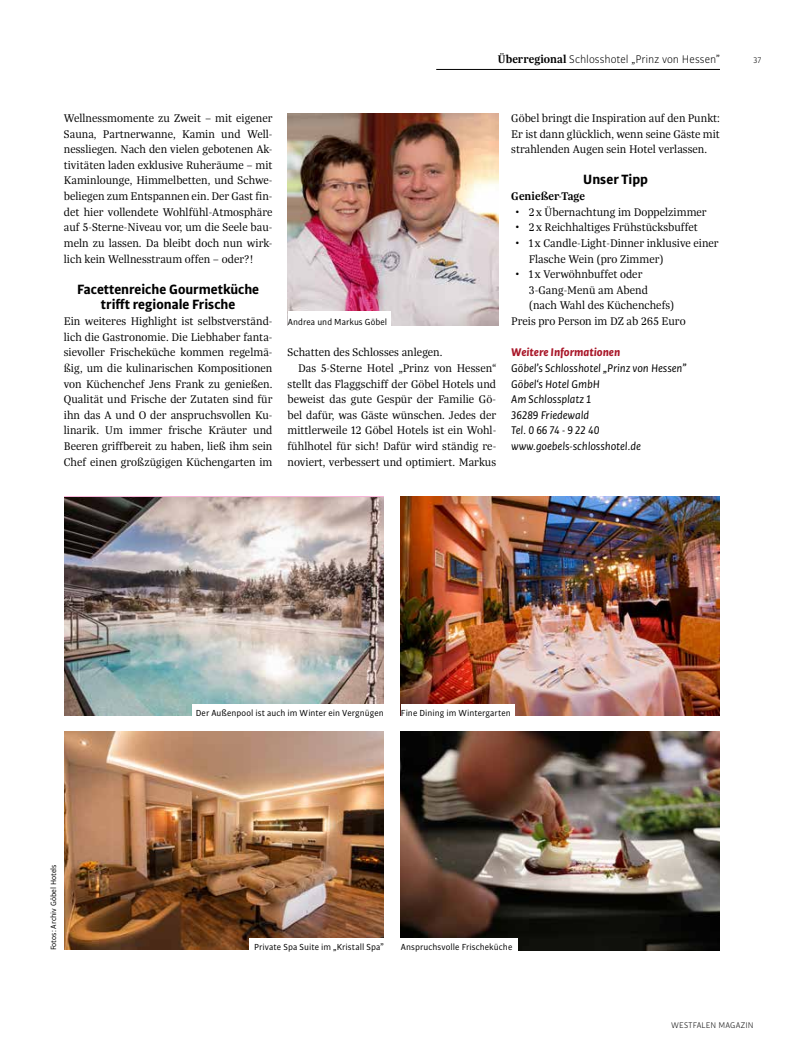
<style>
.page{position:relative;width:798px;height:1063px;background:#fff}
.page>*{position:absolute;margin:0;border:0;box-sizing:border-box;transform-origin:0 0}
.t1{font:700 14.38px/15.6px "Bulo";color:#000;text-align:center}
.t2{font:300 11.88px/15.6px "Trola";color:#000;text-align:justify}
.t3{font:italic 11.88px/15.6px "Bulo";color:#000}
.t4{font:300 11.88px "Bulo";color:#000}
.t5{font:italic 700 11.88px "Bulo";color:#a91729}
.t6{font:600 11.88px "Trola";color:#000}
.t7{font:9.38px "Bulo";letter-spacing:.005em;color:#000}
.t8{font:300 8.75px "Bulo";letter-spacing:.02em;color:#000}
.t9{font:8.12px "Bulo";color:#000}
.s1{font-family:"Trola";font-weight:600}
</style>
<div class="page">
<hr style="left:436px;top:69px;width:283px;height:1px;background:#000">
<img style="left:65px;top:497px;width:318px;height:219px">
<img style="left:65px;top:731px;width:318px;height:219px">
<img style="left:401px;top:497px;width:318px;height:219px">
<img style="left:401px;top:731px;width:318px;height:219px">
<img style="left:288px;top:113px;width:210px;height:212px">
<div style="left:192px;top:704px;width:191px;height:20px;background:#fff"></div>
<div style="left:249px;top:938px;width:134px;height:20px;background:#fff"></div>
<div style="left:401px;top:704px;width:113px;height:17px;background:#fff"></div>
<div style="left:288px;top:311px;width:102px;height:18px;background:#fff"></div>
<div style="left:401px;top:938px;width:117px;height:17px;background:#fff"></div>
<p class="t4" style="left:497px;top:51px;width:224px"><span class="s1">Überregional</span> Schlosshotel „Prinz von Hessen”</p>
<p class="t8" style="left:753px;top:54px;width:9px">37</p>
<p class="t2" style="left:64px;top:110px;width:210px">Wellnessmomente zu Zweit – mit eigener Sauna, Partnerwanne, Kamin und Well&shy;nessliegen. Nach den vielen gebotenen Ak&shy;tivitäten laden exklusive Ruheräume – mit Kaminlounge, Himmelbetten, und Schwe&shy;beliegen zum Entspannen ein. Der Gast fin&shy;det hier vollendete Wohlfühl-Atmosphäre auf 5-Sterne-Niveau vor, um die Seele bau&shy;meln zu lassen. Da bleibt doch nun wirk&shy;lich kein Wellnesstraum offen – oder?!</p>
<p class="t1" style="left:77px;top:281px;width:183px">Facettenreiche Gourmetküche trifft regionale Frische</p>
<p class="t2" style="left:64px;top:313px;width:210px">Ein weiteres Highlight ist selbstverständ&shy;lich die Gastronomie. Die Liebhaber fanta&shy;sievoller Frischeküche kommen regelmä&shy;ßig, um die kulinarischen Kompositionen von Küchenchef Jens Frank zu genießen.<br>Qualität und Frische der Zutaten sind für ihn das A und O der anspruchsvollen Ku&shy;linarik. Um immer frische Kräuter und Beeren griffbereit zu haben, ließ ihm sein Chef einen großzügigen Küchengarten im</p>
<p class="t7" style="left:288px;top:316px;width:101px">Andrea und Markus Göbel</p>
<p class="t2" style="left:287px;top:344px;width:156px">Schatten des Schlosses anlegen.</p>
<p class="t2" style="left:298px;top:360px;width:199px">Das 5-Sterne Hotel „Prinz von Hessen“</p>
<p class="t2" style="left:287px;top:376px;width:210px">stellt das Flaggschiff der Göbel Hotels und</p>
<p class="t2" style="left:287px;top:391px;width:210px">beweist das gute Gespür der Familie Gö-</p>
<p class="t2" style="left:287px;top:407px;width:210px">bel dafür, was Gäste wünschen. Jedes der</p>
<p class="t2" style="left:287px;top:422px;width:210px">mittlerweile 12 Göbel Hotels ist ein Wohl-</p>
<p class="t2" style="left:287px;top:438px;width:210px">fühlhotel für sich! Dafür wird ständig re-</p>
<p class="t2" style="left:287px;top:454px;width:210px">noviert, verbessert und optimiert. Markus</p>
<p class="t2" style="left:511px;top:110px;width:210px">Göbel bringt die Inspiration auf den Punkt:<br>Er ist dann glücklich, wenn seine Gäste mit strahlenden Augen sein Hotel verlassen.</p>
<p class="t1" style="left:583px;top:172px;width:66px">Unser Tipp</p>
<p class="t6" style="left:511px;top:188px;width:75px">Genießer-Tage</p>
<p class="t2" style="left:515px;top:204px;width:193px">• 2 x Übernachtung im Doppelzimmer</p>
<p class="t2" style="left:515px;top:219px;width:184px">• 2 x Reichhaltiges Frühstücksbuffet</p>
<p class="t2" style="left:528px;top:235px;width:191px;text-indent:-14px">• 1 x Candle-Light-Dinner inklusive einer<br>Flasche Wein (pro Zimmer)</p>
<p class="t2" style="left:515px;top:266px;width:129px">• 1 x Verwöhnbuffet oder</p>
<p class="t2" style="left:528px;top:282px;width:121px">3-Gang-Menü am Abend</p>
<p class="t2" style="left:528px;top:297px;width:147px">(nach Wahl des Küchenchefs)</p>
<p class="t2" style="left:511px;top:313px;width:176px">Preis pro Person im DZ ab 265 Euro</p>
<p class="t5" style="left:511px;top:345px;width:110px">Weitere Informationen</p>
<p class="t3" style="left:511px;top:360px;width:176px">Göbel’s Schlosshotel „Prinz von Hessen”<br>Göbel‘s Hotel GmbH<br>Am Schlossplatz 1<br>36289 Friedewald<br>Tel. 0 66 74 - 9 22 40 www.goebels-schlosshotel.de</p>
<p class="t9" style="left:48px;top:950px;width:87px;rotate:-90deg">Fotos: Archiv Göbel Hotels</p>
<p class="t7" style="left:196px;top:707px;width:189px">Der Außenpool ist auch im Winter ein Vergnügen</p>
<p class="t7" style="left:401px;top:707px;width:111px">Fine Dining im Wintergarten</p>
<p class="t7" style="left:254px;top:941px;width:131px">Private Spa Suite im „Kristall Spa”</p>
<p class="t7" style="left:401px;top:941px;width:113px">Anspruchsvolle Frischeküche</p>
<p class="t8" style="left:671px;top:1019px;width:84px">WESTFALEN MAGAZIN</p>
</div>
